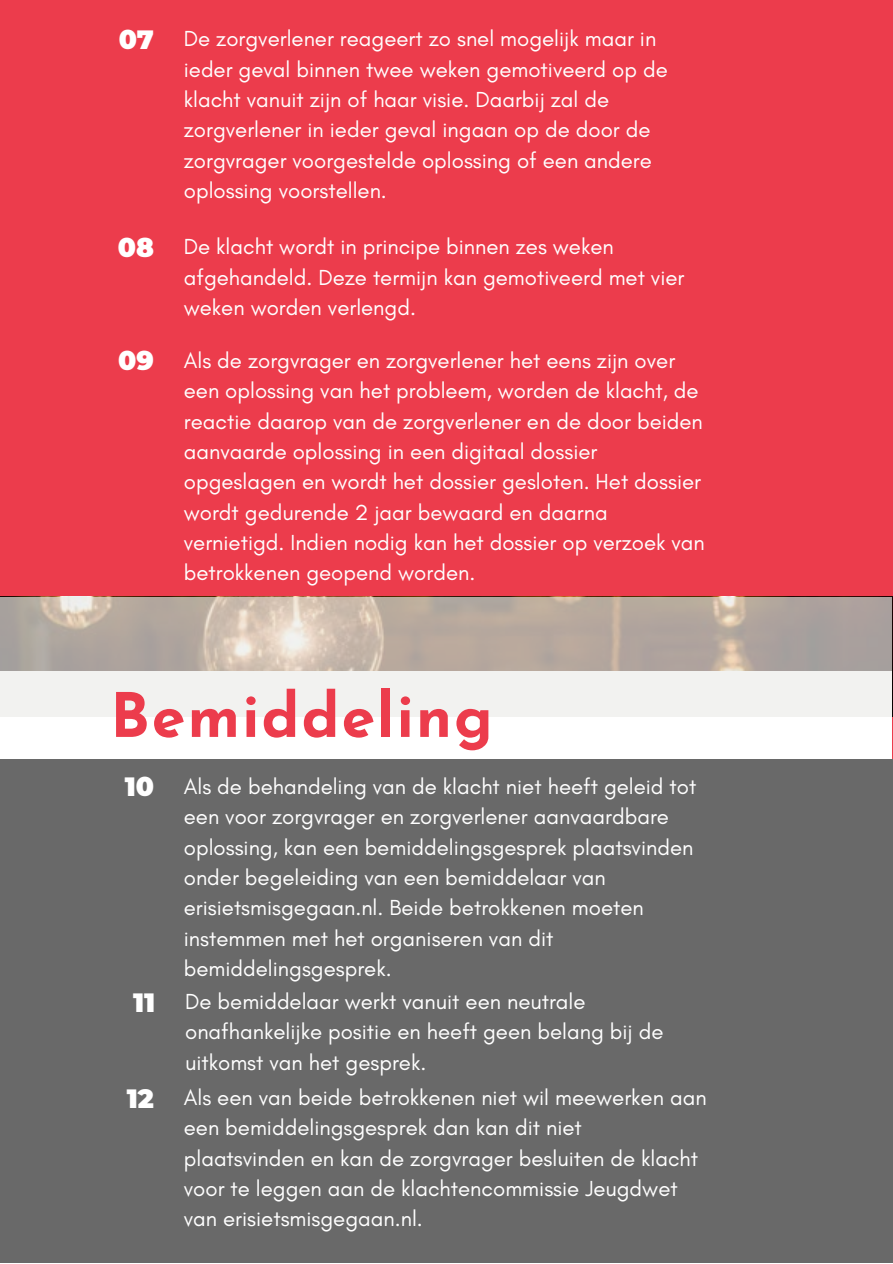
<style>
.page{position:relative;width:893px;height:1264px;background:#fff}
.page>*{position:absolute;margin:0;border:0;box-sizing:border-box;transform-origin:0 0}
.t1{font:700 61.05px "Josefin Sans";letter-spacing:.03em;color:#ec3c4c}
.t2{font:900 26.4px "Montserrat";color:#fff}
.t3{font:22.2px/30.3px "Glacial Indifference";color:#fff}
.s1{font-family:"Montserrat";font-weight:900;font-size:26.4px}
</style>
<div class="page">
<div style="left:0;top:0;width:892px;height:1262px;background:#ec3c4c"></div>
<div style="left:0;top:671px;width:891px;height:88px;background:#fff"></div>
<svg style="left:0;top:597px;width:891px;height:119px"></svg>
<div style="left:0;top:759px;width:892px;height:503px;background:#696969"></div>
<p class="t3" style="left:184px;top:23px;width:485px;text-indent:-65px"><span class="s1">07</span> De zorgverlener reageert zo snel mogelijk maar in ieder geval binnen twee weken gemotiveerd op de klacht vanuit zijn of haar visie. Daarbij zal de zorgverlener in ieder geval ingaan op de door de zorgvrager voorgestelde oplossing of een andere oplossing voorstellen.</p>
<p class="t3" style="left:184px;top:231px;width:502px;text-indent:-66px"><span class="s1">08</span> De klacht wordt in principe binnen zes weken afgehandeld. Deze termijn kan gemotiveerd met vier weken worden verlengd.</p>
<p class="t3" style="left:184px;top:345px;width:522px">Als de zorgvrager en zorgverlener het eens zijn over een oplossing van het probleem, worden de klacht, de reactie daarop van de zorgverlener en de door beiden aanvaarde oplossing in een digitaal dossier opgeslagen en wordt het dossier gesloten. Het dossier wordt gedurende 2 jaar bewaard en daarna vernietigd. Indien nodig kan het dossier op verzoek van betrokkenen geopend worden.</p>
<p class="t2" style="left:118px;top:345px;width:37px">09</p>
<h1 class="t1" style="left:110px;top:691px;width:384px">Bemiddeling</h1>
<p class="t3" style="left:184px;top:770px;width:514px;text-indent:-59px"><span class="s1">10</span> Als de behandeling van de klacht niet heeft geleid tot een voor zorgvrager en zorgverlener aanvaardbare oplossing, kan een bemiddelingsgesprek plaatsvinden onder begeleiding van een bemiddelaar van erisietsmisgegaan.nl. Beide betrokkenen moeten instemmen met het organiseren van dit bemiddelingsgesprek.</p>
<p class="t3" style="left:185px;top:985px;width:480px;text-indent:-52px"><span class="s1">11</span> De bemiddelaar werkt vanuit een neutrale onafhankelijke positie en heeft geen belang bij de uitkomst van het gesprek.</p>
<p class="t3" style="left:184px;top:1081px;width:524px;text-indent:-57px"><span class="s1">12</span> Als een van beide betrokkenen niet wil meewerken aan een bemiddelingsgesprek dan kan dit niet plaatsvinden en kan de zorgvrager besluiten de klacht voor te leggen aan de klachtencommissie Jeugdwet van erisietsmisgegaan.nl.</p>
</div>
